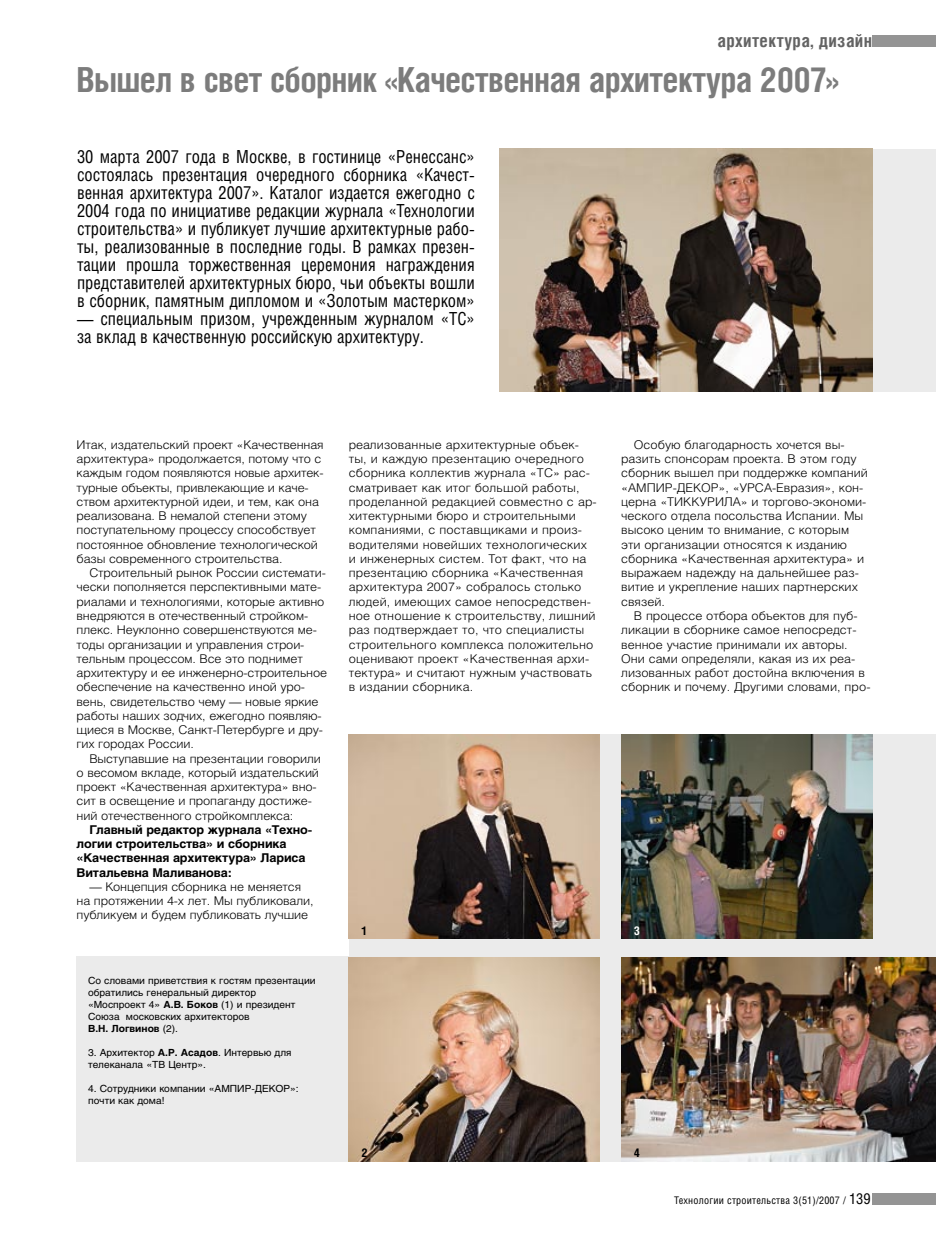
<style>
.page{position:relative;width:936px;height:1234px;background:#fff}
.page>*{position:absolute;margin:0;border:0;box-sizing:border-box;transform-origin:0 0}
.Заголовок{font:700 34.5px "Helios Cond";letter-spacing:-.02em;color:#7c7c7c}
.Преамбула{font:18px/18px "Helios Cond";color:#000;text-align:justify;scale:.95 1}
.Рубрика{font:700 18px "Helios Cond";letter-spacing:.02em;color:#636363}
.Текст{font:300 12px/14.2px "Helios";color:#000;scale:1.04 1}
.Текст_-_первый_абзац{font:300 12px/14.2px "Helios";letter-spacing:-.01em;color:#000;scale:1.04 1}
.Текст-2{font:700 12px/14.2px "Helios";letter-spacing:-.01em;color:#000;scale:1.04 1}
.Текст-3{font:700 12px "Helios Cond";color:#000;scale:1.04 1}
.Текст-4{font:700 12px "Helios Cond";color:#fff;scale:1.04 1}
.t1{font:10.5px "Helios Cond";letter-spacing:.02em;color:#000}
.Иллюстрация_-_подпис{font:9.75px/12px "Helios";color:#000;scale:1.04 1}
.s1{font-weight:700}
.s2{font-size:15px}
</style>
<div class="page">
<div style="left:872px;top:1192px;width:63px;height:11px;background:#949494"></div>
<div style="left:872px;top:36px;width:63px;height:11px;background:#949494"></div>
<div style="left:610px;top:149px;width:325px;height:243px;background:#ebebeb"></div>
<div style="left:349px;top:734px;width:586px;height:427px;background:#ebebeb"></div>
<img style="left:499px;top:149px;width:373px;height:243px">
<div style="left:77px;top:956px;width:858px;height:205px;background:#ebebeb"></div>
<img style="left:349px;top:734px;width:250px;height:204px">
<img style="left:349px;top:957px;width:251px;height:204px">
<img style="left:621px;top:734px;width:251px;height:204px">
<img style="left:621px;top:957px;width:314px;height:204px">
<p class="Рубрика" style="left:717px;top:30px;width:156px">архитектура, дизайн</p>
<p class="Заголовок" style="left:77px;top:59px;width:763px">Вышел в свет сборник «Качественная архитектура 2007»</p>
<p class="Преамбула" style="left:77px;top:147px;width:420px">30 марта 2007 года в Москве, в гостинице «Ренессанс» состоялась презентация очередного сборника «Качест&shy;венная архитектура 2007». Каталог издается ежегодно с 2004 года по инициативе редакции журнала «Технологии строительства» и публикует лучшие архитектурные рабо&shy;ты, реализованные в последние годы. В рамках презен&shy;тации прошла торжественная церемония награждения представителей архитектурных бюро, чьи объекты вошли в сборник, памятным дипломом и «Золотым мастерком»</p>
<p class="Преамбула" style="left:77px;top:309px;width:420px">— специальным призом, учрежденным журналом «ТС» за вклад в качественную российскую архитектуру.</p>
<p class="Текст_-_первый_абзац" style="left:77px;top:437px;width:239px">Итак, издательский проект «Качественная архитектура» продолжается, потому что с каждым годом появляются новые архитек&shy;турные объекты, привлекающие и каче&shy;ством архитектурной идеи, и тем, как она реализована. В немалой степени этому поступательному процессу способствует постоянное обновление технологической базы современного строительства.</p>
<p class="Текст" style="left:77px;top:565px;width:242px;text-indent:13px">Строительный рынок России системати&shy;чески пополняется перспективными мате&shy;риалами и технологиями, которые активно внедряются в отечественный стройком&shy;плекс. Неуклонно совершенствуются ме&shy;тоды организации и управления строи&shy;тельным процессом. Все это поднимет архитектуру и ее инженерно-строительное обеспечение на качественно иной уро&shy;вень, свидетельство чему — новые яркие работы наших зодчих, ежегодно появляю&shy;щиеся в Москве, Санкт-Петербурге и дру&shy;гих городах России.</p>
<p class="Текст" style="left:77px;top:750px;width:236px;text-indent:13px">Выступавшие на презентации говорили о весомом вкладе, который издательский проект «Качественная архитектура» вно&shy;сит в освещение и пропаганду достиже&shy;ний отечественного стройкомплекса:</p>
<p class="Текст-2" style="left:77px;top:822px;width:228px;text-indent:13px">Главный редактор журнала «Техно&shy;логии строительства» и сборника «Качественная архитектура» Лариса<br>Витальевна Маливанова:</p>
<p class="Текст" style="left:77px;top:879px;width:229px;text-align:center">— Концепция сборника не меняется<br>на протяжении 4-х лет. Мы публиковали, публикуем и будем публиковать лучшие</p>
<p class="Иллюстрация_-_подпис" style="left:88px;top:974px;width:220px">Со словами приветствия к гостям презентации обратились генеральный директор «Моспроект 4» <span class="s1">А.В. Боков</span> (1) и президент Союза московских архитекторов<br><span class="s1">В.Н. Логвинов</span> (2).</p>
<p class="Иллюстрация_-_подпис" style="left:88px;top:1046px;width:197px">3. Архитектор <span class="s1">А.Р. Асадов</span>. Интервью для телеканала «ТВ Центр».</p>
<p class="Иллюстрация_-_подпис" style="left:88px;top:1082px;width:204px">4. Сотрудники компании «АМПИР-ДЕКОР»: почти как дома!</p>
<p class="Текст" style="left:349px;top:437px;width:240px">реализованные архитектурные объек&shy;ты, и каждую презентацию очередного сборника коллектив журнала «ТС» рас&shy;сматривает как итог большой работы, проделанной редакцией совместно с ар&shy;хитектурными бюро и строительными компаниями, с поставщиками и произ&shy;водителями новейших технологических и инженерных систем. Тот факт, что на презентацию сборника «Качественная архитектура 2007» собралось столько людей, имеющих самое непосредствен&shy;ное отношение к строительству, лишний раз подтверждает то, что специалисты строительного комплекса положительно оценивают проект «Качественная архи&shy;тектура» и считают нужным участвовать в издании сборника.</p>
<p class="Текст-3" style="left:361px;top:923px;width:7px">1</p>
<p class="Текст-3" style="left:361px;top:1145px;width:8px">2</p>
<p class="Текст" style="left:621px;top:437px;width:239px;text-indent:13px">Особую благодарность хочется вы&shy;разить спонсорам проекта. В этом году сборник вышел при поддержке компаний «АМПИР-ДЕКОР», «УРСА-Евразия», кон&shy;церна «ТИККУРИЛА» и торгово-экономи&shy;ческого отдела посольства Испании. Мы высоко ценим то внимание, с которым эти организации относятся к изданию сборника «Качественная архитектура» и выражаем надежду на дальнейшее раз&shy;витие и укрепление наших партнерских связей.</p>
<p class="Текст" style="left:621px;top:608px;width:241px;text-indent:13px">В процессе отбора объектов для пуб&shy;ликации в сборнике самое непосредст&shy;венное участие принимали их авторы.<br>Они сами определяли, какая из их реа&shy;лизованных работ достойна включения в сборник и почему. Другими словами, про-</p>
<p class="Текст-4" style="left:634px;top:923px;width:8px">3</p>
<p class="Текст-3" style="left:634px;top:1145px;width:7px">4</p>
<p class="t1" style="left:674px;top:1193px;width:198px">Технологии строительства 3(51)/2007 / <span class="s2">139</span></p>
</div>
